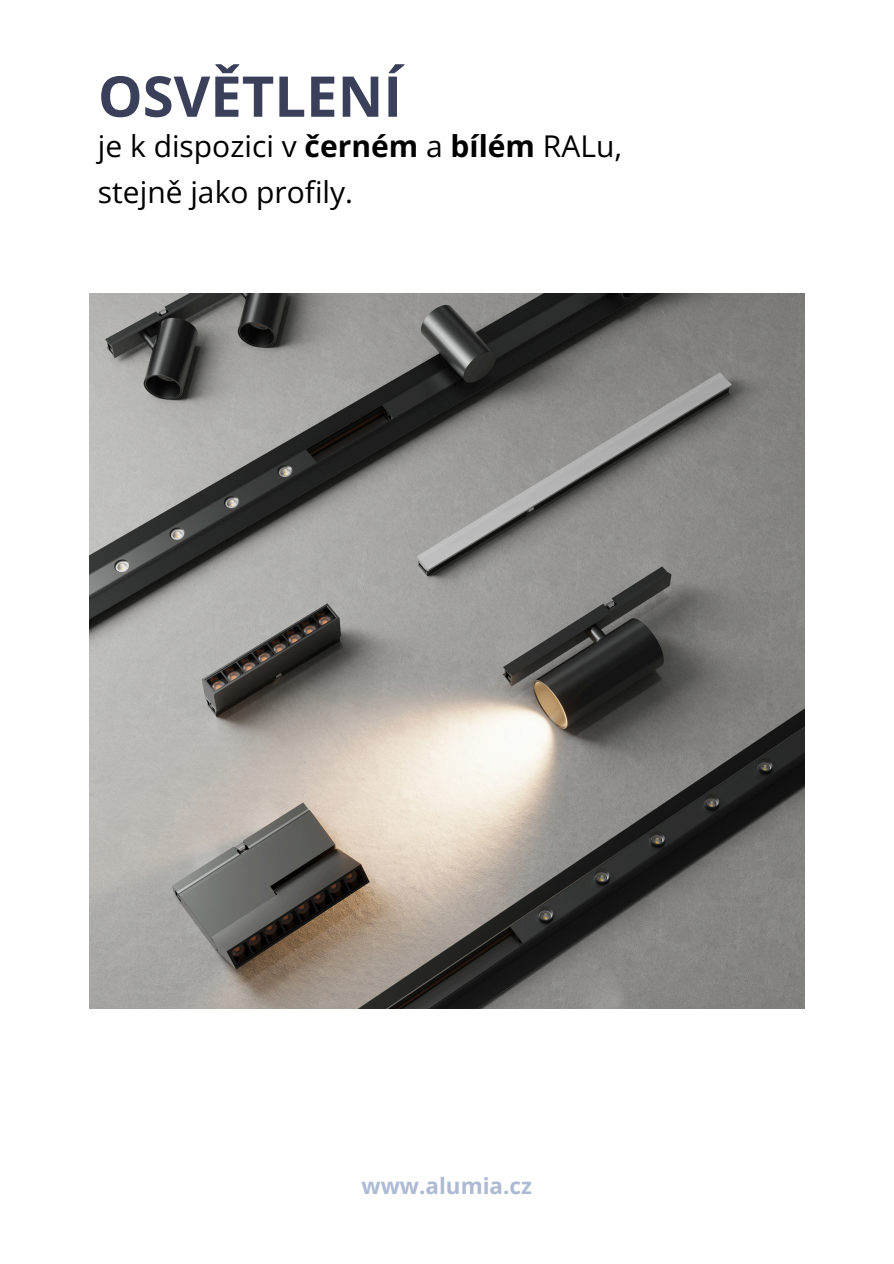
<style>
.page{position:relative;width:894px;height:1264px;background:#fff}
.page>*{position:absolute;margin:0;border:0;box-sizing:border-box;transform-origin:0 0}
.t1{font:700 56.25px "Open Sans";color:#3a3f5a}
.t2{font:30px/46.2px "Open Sans";color:#000}
.t3{font:700 22.5px "Open Sans";color:#adbad3}
.s1{font-weight:700}
</style>
<div class="page">
<img style="left:89px;top:293px;width:715px;height:715px">
<h1 class="t1" style="left:98px;top:57px;width:305px">OSVĚTLENÍ</h1>
<h2 class="t2" style="left:98px;top:122px;width:525px">je k dispozici v <span class="s1">černém</span> a <span class="s1">bílém</span> RALu, stejně jako profily.</h2>
<p class="t3" style="left:361px;top:1169px;width:172px">www.alumia.cz</p>
</div>
